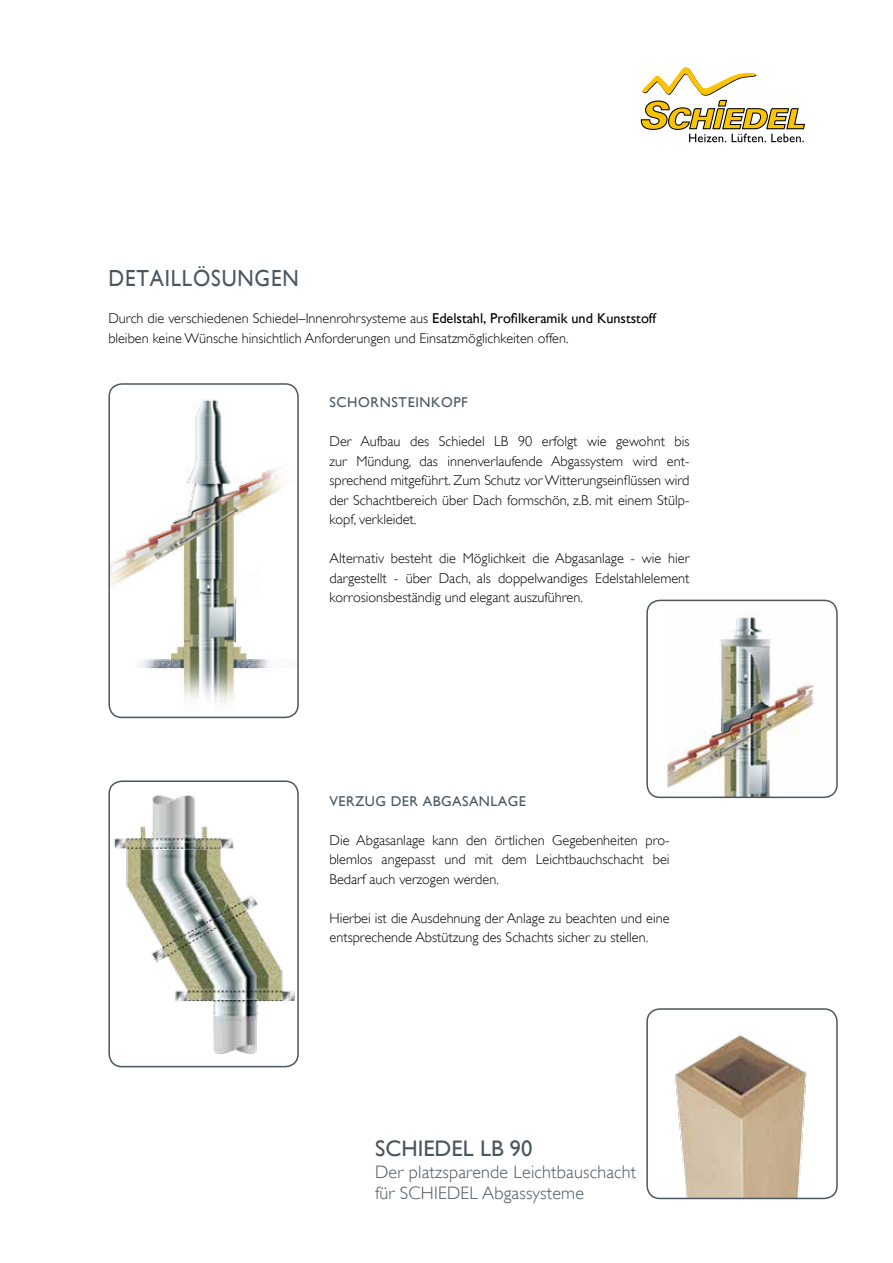
<style>
.page{position:relative;width:893px;height:1263px;background:#fff}
.page>*{position:absolute;margin:0;border:0;box-sizing:border-box;transform-origin:0 0}
.t1{font:23.25px "Gill Sans";letter-spacing:.04em;color:#4b575f;scale:.9 1}
.t2{font:22.5px "Gill Sans";color:#4b575f}
.t3{font:300 18px/21.6px "Gill Sans";letter-spacing:.01em;color:#4b575f}
.t4{font:300 14.25px/19.5px "Gill Sans";color:#000;text-align:justify}
.t5{font:14.25px "Gill Sans";letter-spacing:.03em;color:#4b575f}
.s1{font-weight:400}
</style>
<div class="page">
<img style="left:111px;top:386px;width:187px;height:331px">
<div style="left:108px;top:383px;width:191px;height:335px;border:2px solid #4b575f;border-radius:13px"></div>
<img style="left:111px;top:783px;width:187px;height:283px">
<div style="left:108px;top:780px;width:191px;height:287px;border:2px solid #4b575f;border-radius:13px"></div>
<svg style="left:641px;top:67px;width:164px;height:75px"></svg>
<img style="left:675px;top:1034px;width:132px;height:162px">
<div style="left:646px;top:1008px;width:192px;height:191px;border:2px solid #4b575f;border-radius:13px"></div>
<img style="left:667px;top:615px;width:164px;height:180px">
<div style="left:646px;top:600px;width:192px;height:198px;border:2px solid #4b575f;border-radius:13px"></div>
<h1 class="t1" style="left:108px;top:264px;width:213px">DETAILLÖSUNGEN</h1>
<p class="t4" style="left:108px;top:309px;width:549px">Durch die verschiedenen Schiedel–Innenrohrsysteme aus <span class="s1">EDELSTAHL, PROFILKERAMIK UND KUNSTSTOFF </span>bleiben keine Wünsche hinsichtlich Anforderungen und Einsatzmöglichkeiten offen.</p>
<p class="t5" style="left:330px;top:394px;width:140px">SCHORNSTEINKOPF</p>
<p class="t4" style="left:330px;top:432px;width:361px">Der Aufbau des Schiedel LB 90 erfolgt wie gewohnt bis zur Mündung, das innenverlaufende Abgassystem wird ent&shy;sprechend mitgeführt. Zum Schutz vor Witterungseinflüssen wird der Schachtbereich über Dach formschön, z.B. mit einem Stülp&shy;kopf, verkleidet.</p>
<p class="t4" style="left:330px;top:549px;width:362px">Alternativ besteht die Möglichkeit die Abgasanlage - wie hier dargestellt - über Dach, als doppelwandiges Edelstahlelement korrosionsbeständig und elegant auszuführen.</p>
<p class="t5" style="left:330px;top:792px;width:198px">VERZUG DER ABGASANLAGE</p>
<p class="t4" style="left:330px;top:830px;width:342px">Die Abgasanlage kann den örtlichen Gegebenheiten pro&shy;blemlos angepasst und mit dem Leichtbauchschacht bei Bedarf auch verzogen werden.</p>
<p class="t4" style="left:330px;top:908px;width:342px">H ierbei ist die Ausdehnung der Anlage zu beachten und eine entsprechende Abstützung des Schachts sicher zu stellen.</p>
<h2 class="t2" style="left:375px;top:1135px;width:159px">SCHIEDEL LB 90</h2>
<p class="t3" style="left:375px;top:1160px;width:263px">Der platzsparende Leichtbauschacht für Schiedel</p>
<p class="t3" style="left:482px;top:1182px;width:103px">Abgassysteme</p>
</div>
